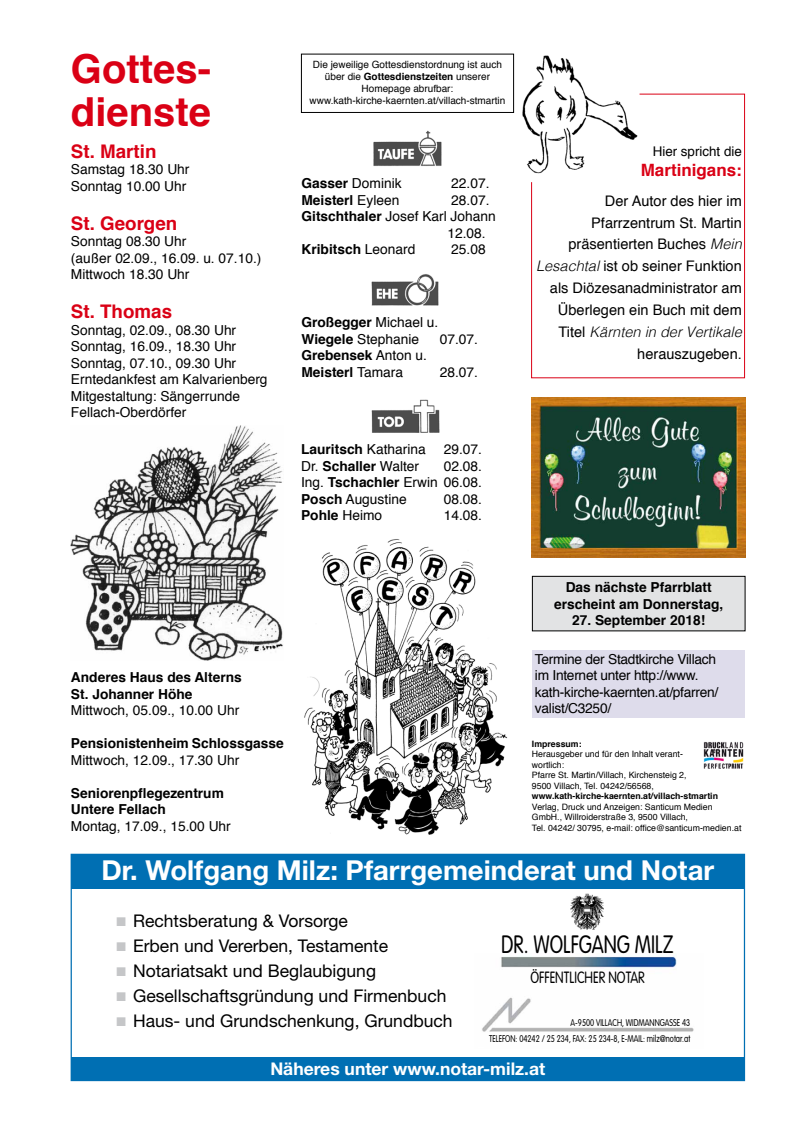
<style>
.page{position:relative;width:798px;height:1134px;background:#fff}
.page>*{position:absolute;margin:0;border:0;box-sizing:border-box;transform-origin:0 0}
.t1{font:700 40px/42.5px "Helvetica";color:#da0015}
.t2{font:700 27.5px "Helvetica Neue";color:#fff}
.t3{font:300 24.75px "VAG Rounded";color:#000;scale:.79 1}
.t4{font:700 18.75px "Helvetica";color:#da0015}
.t5{font:17.5px "Helvetica Neue";color:#000}
.t6{font:700 17.5px "Helvetica Neue";color:#fff}
.t7{font:700 17px "Helvetica";color:#da0015}
.t8{font:300 16.12px "VAG Rounded";color:#000;scale:.79 1}
.t9{font:14.5px/21.9px "Helvetica";color:#000;text-align:right}
.t10{font:13.75px/16.5px "Helvetica";color:#000}
.t11{font:700 13.75px/16.5px "Helvetica";color:#000}
.t12{font:13.75px/16.5px "Helvetica";letter-spacing:-.02em;color:#000}
.t13{font:13.38px "Helvetica";color:#000}
.t14{font:10px/12px "Helvetica";color:#000;text-align:center}
.t15{font:300 9.62px/16.6px "VAG Rounded";color:#000;text-align:right;scale:.79 1}
.t16{font:8.75px/10.5px "Helvetica";color:#000}
.t17{font:700 8.75px "Helvetica";color:#000}
.s1{font-weight:700}
.s2{font-weight:400}
.s3{font-weight:300;font-style:italic}
.s4{color:#c5c6c8}
</style>
<div class="page">
<img style="left:371px;top:399px;width:69px;height:34px">
<img style="left:373px;top:131px;width:69px;height:35px">
<img style="left:522px;top:55px;width:116px;height:119px">
<div style="left:532px;top:576px;width:212px;height:55px;background:#e2e3e4"></div>
<div style="left:532px;top:576px;width:213px;height:55px;border:1px solid #000"></div>
<img style="left:703px;top:741px;width:41px;height:28px">
<img style="left:482px;top:956px;width:212px;height:76px">
<img style="left:570px;top:894px;width:33px;height:35px">
<div style="left:71px;top:1058px;width:673px;height:23px;background:#006fb3"></div>
<div style="left:71px;top:854px;width:673px;height:35px;background:#006fb3"></div>
<img style="left:371px;top:274px;width:68px;height:32px">
<div style="left:532px;top:650px;width:212px;height:68px;background:#dedceb"></div>
<div style="left:301px;top:54px;width:212px;height:59px;border:1px solid #000"></div>
<img style="left:304px;top:539px;width:204px;height:296px">
<img style="left:531px;top:398px;width:213px;height:160px">
<img style="left:71px;top:426px;width:212px;height:234px">
<h1 class="t1" style="left:71px;top:48px;width:142px">Gottes&shy;dienste</h1>
<h3 class="t4" style="left:71px;top:136px;width:87px">St. Martin</h3>
<p class="t10" style="left:71px;top:162px;width:120px">Samstag 18.30 Uhr<br>Sonntag 10.00 Uhr</p>
<h3 class="t4" style="left:71px;top:208px;width:108px">St. Georgen</h3>
<p class="t10" style="left:71px;top:234px;width:192px">Sonntag 08.30 Uhr<br>(außer 02.09., 16.09. u. 07.10.)<br>Mittwoch 18.30 Uhr</p>
<h3 class="t4" style="left:71px;top:296px;width:103px">St. Thomas</h3>
<p class="t10" style="left:71px;top:322px;width:198px">Sonntag, 02.09., 08.30 Uhr<br>Sonntag, 16.09., 18.30 Uhr<br>Sonntag, 07.10., 09.30 Uhr<br>Erntedankfest am Kalvarienberg<br>Mitgestaltung: Sängerrunde<br>Fellach-Oberdörfer</p>
<p class="t14" style="left:309px;top:59px;width:197px">Die jeweilige Gottesdienstordnung ist auch über die <span class="s1">Gottesdienstzeiten</span> unserer Homepage abrufbar: www.kath-kirche-kaernten.at/villach-stmartin</p>
<p class="t10" style="left:301px;top:176px;width:102px"><span class="s1">Gasser</span> Dominik</p>
<p class="t10" style="left:451px;top:176px;width:40px">22.07.</p>
<p class="t11" style="left:301px;top:192px;width:99px">Meisterl <span class="s2">Eyleen</span></p>
<p class="t10" style="left:451px;top:192px;width:40px">28.07.</p>
<p class="t10" style="left:301px;top:209px;width:196px"><span class="s1">Gitschthaler</span> Josef Karl Johann</p>
<p class="t10" style="left:447px;top:225px;width:40px">12.08.</p>
<p class="t11" style="left:301px;top:241px;width:115px">Kribitsch <span class="s2">Leonard</span></p>
<p class="t10" style="left:451px;top:242px;width:36px">25.08</p>
<p class="t10" style="left:301px;top:315px;width:138px"><span class="s1">Großegger</span> Michael u.<br><span class="s1">Wiegele</span> Stephanie</p>
<p class="t10" style="left:439px;top:331px;width:40px">07.07.</p>
<p class="t11" style="left:301px;top:348px;width:127px">Grebensek <span class="s2">Anton u.<br></span>Meisterl <span class="s2">Tamara</span></p>
<p class="t10" style="left:439px;top:364px;width:40px">28.07.</p>
<p class="t11" style="left:301px;top:441px;width:126px">Lauritsch <span class="s2">Katharina</span></p>
<p class="t10" style="left:443px;top:441px;width:40px">29.07.</p>
<p class="t10" style="left:301px;top:458px;width:119px">Dr. <span class="s1">Schaller</span> Walter</p>
<p class="t10" style="left:301px;top:458px;width:182px;text-align:justify;text-indent:143px">02.08.<br>Ing. <span class="s1">Tschachler</span> Erwin 06.08.<br><span class="s1">Posch</span> Augustine</p>
<p class="t10" style="left:443px;top:491px;width:40px">08.08.</p>
<p class="t11" style="left:301px;top:507px;width:82px">Pohle <span class="s2">Heimo</span></p>
<p class="t10" style="left:443px;top:507px;width:40px">14.08.</p>
<p class="t11" style="left:71px;top:669px;width:172px">Anderes Haus des Alterns<br>St. Johanner Höhe</p>
<p class="t10" style="left:71px;top:703px;width:170px">Mittwoch, 05.09., 10.00 Uhr</p>
<p class="t11" style="left:71px;top:735px;width:214px">Pensionistenheim Schlossgasse</p>
<p class="t10" style="left:71px;top:752px;width:170px">Mittwoch, 12.09., 17.30 Uhr</p>
<p class="t11" style="left:71px;top:785px;width:154px">Seniorenpflegezentrum<br>Untere Fellach</p>
<p class="t10" style="left:71px;top:818px;width:161px">Montag, 17.09., 15.00 Uhr</p>
<p class="t13" style="left:652px;top:141px;width:90px">Hier spricht die</p>
<p class="t7" style="left:640px;top:157px;width:102px">Martinigans:</p>
<p class="t9" style="left:536px;top:190px;width:207px">Der Autor des hier im<br>Pfarrzentrum St. Martin präsentierten Buches <span class="s3">Mein<br>Lesachtal</span> ist ob seiner Funktion als Diözesanadministrator am<br>Überlegen ein Buch mit dem<br>Titel <span class="s3">Kärnten in der Vertikale </span>herauszugeben.</p>
<p class="t11" style="left:554px;top:579px;width:170px;text-align:center">Das nächste Pfarrblatt erscheint am Donnerstag,</p>
<p class="t11" style="left:572px;top:612px;width:134px">27. September 2018!</p>
<p class="t12" style="left:534px;top:651px;width:185px">Termine der Stadtkirche Villach im Internet unter http://www. kath-kirche-kaernten.at/pfarren/ valist/C3250/</p>
<p class="t17" style="left:531px;top:737px;width:51px">Impressum:</p>
<p class="t16" style="left:531px;top:749px;width:156px">Herausgeber und für den Inhalt verant&shy;wortlich:<br>Pfarre St. Martin/Villach, Kirchensteig 2,<br>9500 Villach, Tel. 04242/56568,</p>
<p class="t17" style="left:531px;top:789px;width:187px">www.kath-kirche-kaernten.at/villach-stmartin</p>
<p class="t16" style="left:531px;top:802px;width:211px">Verlag, Druck und Anzeigen: Santicum Medien<br>GmbH., Willroiderstraße 3, 9500 Villach,<br>Tel. 04242/ 30795, e-mail: office@santicum-medien.at</p>
<h2 class="t2" style="left:101px;top:853px;width:614px">Dr. Wolfgang Milz: Pfarrgemeinderat und Notar</h2>
<p class="t5" style="left:116px;top:911px;width:233px"><span class="s4">■</span> Rechtsberatung &amp; Vorsorge</p>
<p class="t5" style="left:116px;top:936px;width:273px"><span class="s4">■</span> Erben und Vererben, Testamente</p>
<p class="t5" style="left:116px;top:961px;width:261px"><span class="s4">■</span> Notariatsakt und Beglaubigung</p>
<p class="t5" style="left:116px;top:986px;width:331px"><span class="s4">■</span> Gesellschaftsgründung und Firmenbuch</p>
<p class="t5" style="left:116px;top:1011px;width:337px"><span class="s4">■</span> Haus- und Grundschenkung, Grundbuch</p>
<h3 class="t3" style="left:501px;top:930px;width:220px">DR. WOLFGANG MILZ</h3>
<p class="t8" style="left:530px;top:968px;width:146px">ÖFFENTLICHER NOTAR</p>
<p class="t15" style="left:489px;top:1014px;width:256px">A-9500 VILLACH, WIDMANNGASSE 43<br>TELEFON: 04242 / 25 234, FAX: 25 234-8, E-MAIL: milz@notar.at</p>
<p class="t6" style="left:270px;top:1058px;width:276px">Näheres unter www.notar-milz.at</p>
</div>
